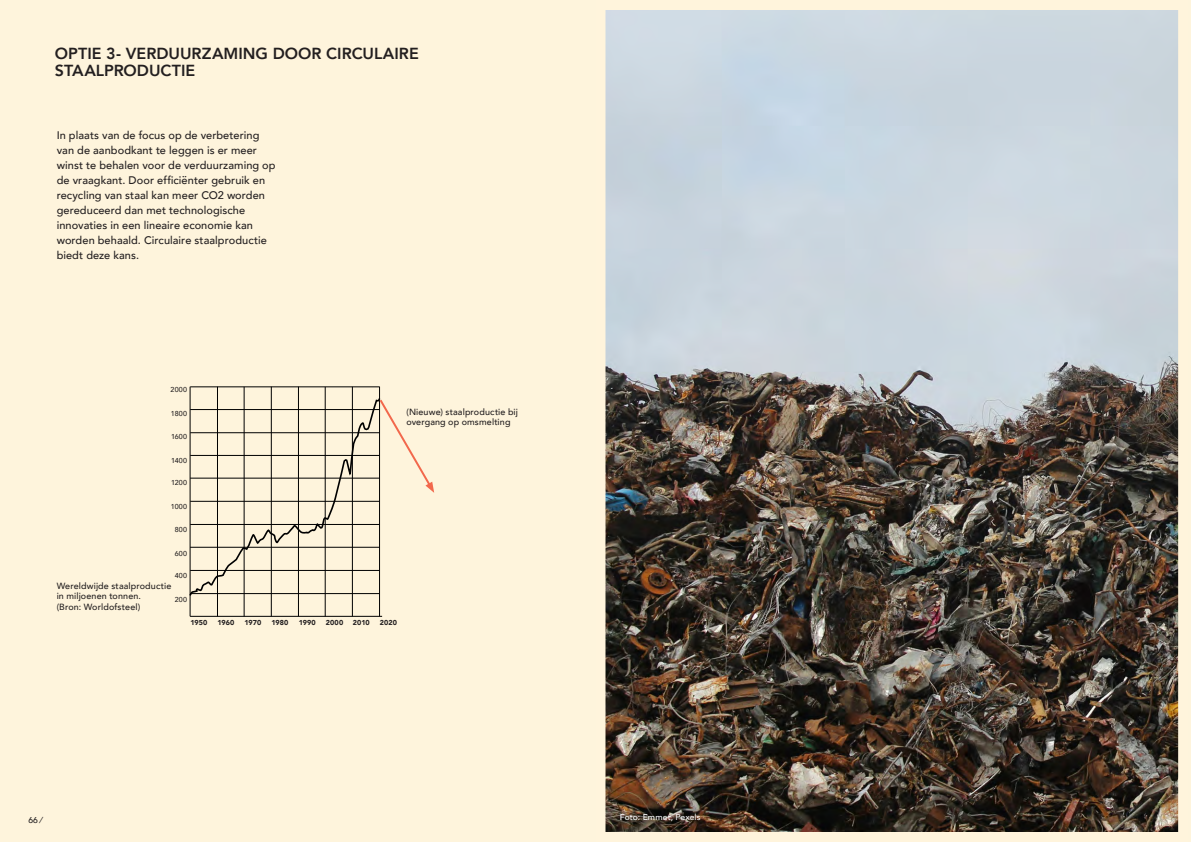
<style>
.page{position:relative;width:1191px;height:842px;background:#fef4dc}
.page>*{position:absolute;margin:0;border:0;box-sizing:border-box;transform-origin:0 0}
.Title_L{font:800 16px/16.5px "Avenir";color:#231f20}
.Title_L-2{font:500 11px/15px "Avenir";letter-spacing:.005em;color:#231f20}
.Legend_S{font:500 9px/10.5px "Avenir";letter-spacing:.015em;color:#231f20}
.Legend_S-2{font:500 8.5px "Avenir";letter-spacing:.015em;color:#fff}
.t1{font:500 8.5px "Avenir";color:#231f20}
.Legend_S-3{font:500 7.1px "Avenir";letter-spacing:.035em;color:#231f20}
.Legend_S-4{font:900 7.1px "Avenir";letter-spacing:.015em;color:#231f20}
</style>
<div class="page">
<hr style="left:190px;top:387px;width:1px;height:229px;background:#000">
<hr style="left:190px;top:616px;width:192px;height:1px;background:#000">
<hr style="left:271px;top:387px;width:1px;height:229px;background:#000">
<hr style="left:244px;top:387px;width:1px;height:229px;background:#000">
<hr style="left:217px;top:387px;width:1px;height:229px;background:#000">
<hr style="left:298px;top:387px;width:1px;height:229px;background:#000">
<hr style="left:352px;top:387px;width:1px;height:229px;background:#000">
<hr style="left:325px;top:387px;width:1px;height:229px;background:#000">
<hr style="left:379px;top:387px;width:1px;height:229px;background:#000">
<hr style="left:190px;top:387px;width:189px;height:1px;background:#000">
<svg style="left:189px;top:397px;width:245px;height:200px"></svg>
<img style="left:606px;top:11px;width:571px;height:820px">
<div style="left:595px;top:0;width:593px;height:842px;border:10px solid #fff4dc"></div>
<p class="Title_L" style="left:55px;top:45px;width:365px">OPTIE 3- VERDUURZAMING DOOR CIRCULAIRE<br>STAALPRODUCTIE</p>
<p class="Title_L-2" style="left:57px;top:127px;width:220px">In plaats van de focus op de verbetering van de aanbodkant te leggen is er meer winst te behalen voor de verduurzaming op de vraagkant. Door efficiënter gebruik en recycling van staal kan meer CO2 worden gereduceerd dan met technologische innovaties in een lineaire economie kan worden behaald. Circulaire staalproductie biedt deze kans.</p>
<p class="Legend_S-3" style="left:170px;top:383px;width:18px">2000</p>
<p class="Legend_S-3" style="left:171px;top:407px;width:18px">1800</p>
<p class="Legend_S-3" style="left:171px;top:430px;width:18px">1600</p>
<p class="Legend_S-3" style="left:171px;top:454px;width:18px">1400</p>
<p class="Legend_S-3" style="left:171px;top:476px;width:18px">1200</p>
<p class="Legend_S-3" style="left:171px;top:500px;width:18px">1000</p>
<p class="Legend_S-3" style="left:175px;top:523px;width:14px">800</p>
<p class="Legend_S-3" style="left:175px;top:547px;width:14px">600</p>
<p class="Legend_S-3" style="left:175px;top:569px;width:14px">400</p>
<p class="Legend_S" style="left:57px;top:580px;width:116px">Wereldwijde staalproductie in miljoenen tonnen.</p>
<p class="Legend_S" style="left:57px;top:601px;width:85px">(Bron: Worldofsteel)</p>
<p class="Legend_S-3" style="left:175px;top:593px;width:14px">200</p>
<p class="Legend_S-4" style="left:190px;top:616px;width:18px">1950</p>
<p class="Legend_S-4" style="left:217px;top:616px;width:18px">1960</p>
<p class="Legend_S-4" style="left:244px;top:616px;width:18px">1970</p>
<p class="Legend_S-4" style="left:272px;top:616px;width:18px">1980</p>
<p class="Legend_S-4" style="left:299px;top:616px;width:19px">1990</p>
<p class="Legend_S-4" style="left:326px;top:616px;width:19px">2000</p>
<p class="Legend_S-4" style="left:353px;top:616px;width:18px">2010</p>
<p class="Legend_S-4" style="left:380px;top:616px;width:19px">2020</p>
<p class="Legend_S" style="left:406px;top:406px;width:113px">(Nieuwe) staalproductie bij overgang op omsmelting</p>
<p class="t1" style="left:28px;top:812px;width:15px">66 ∕</p>
<p class="Legend_S-2" style="left:620px;top:809px;width:82px">Foto: Emmet, Pexels</p>
</div>
